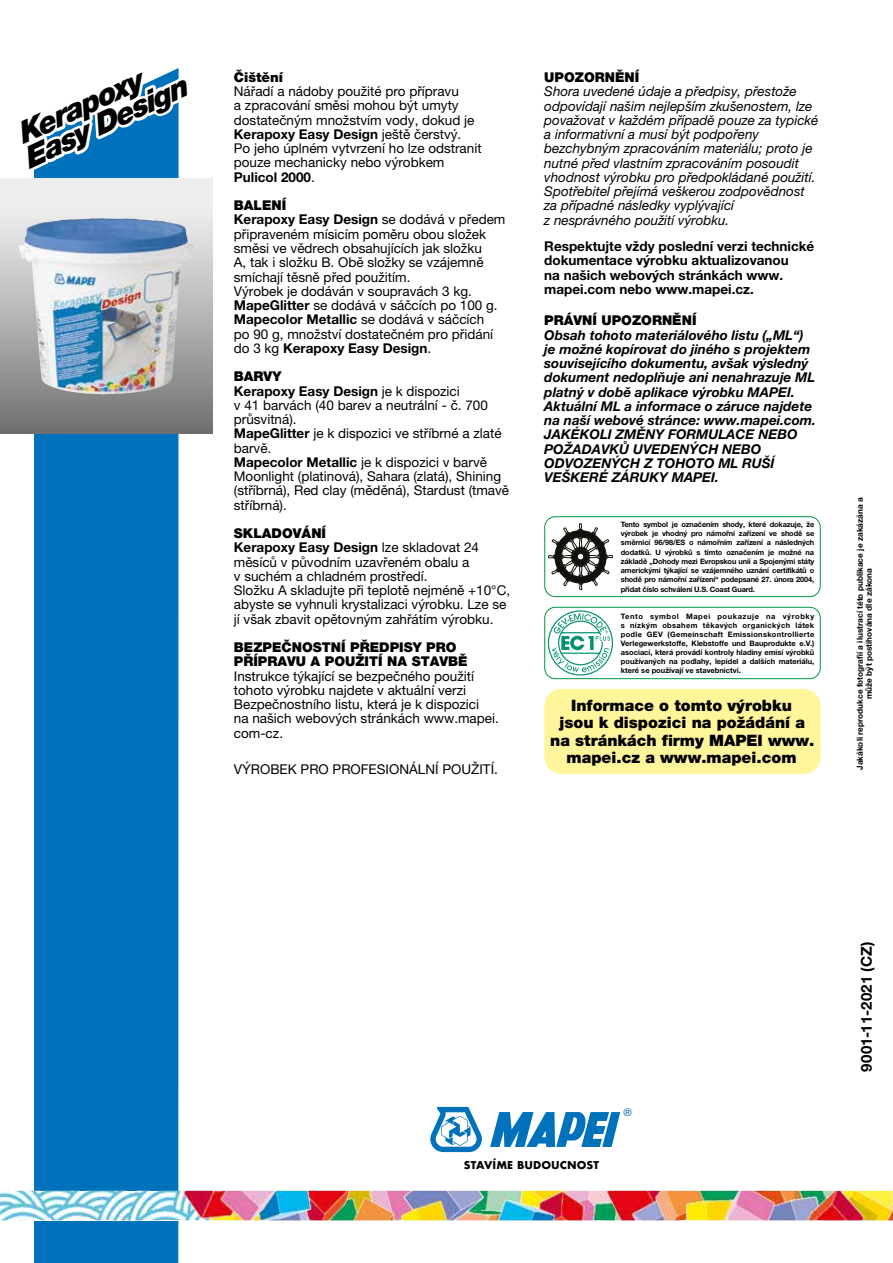
<style>
.page{position:relative;width:893px;height:1263px;background:#fff}
.page>*{position:absolute;margin:0;border:0;box-sizing:border-box;transform-origin:0 0}
.t1{font:italic 900 29.85px "Helvetica Neue LTW1 G";color:#fff}
.t2{font:italic 900 29.85px "Helvetica Neue LTW1 G";color:#000}
.t3{font:900 15.75px/17.2px "Helvetica Neue LTW1 G";color:#000;text-align:center}
.t4{font:700 15px "Helvetica Neue LTW1 G";letter-spacing:.01em;color:#000}
.t5{font:13.5px/14.2px "Helvetica Neue LTW1 G";color:#000}
.t6{font:italic 13.5px/14.2px "Helvetica Neue LTW1 G";color:#000}
.t7{font:italic 700 13.5px/14.2px "Helvetica Neue LTW1 G";color:#000}
.t8{font:700 13.5px/14.2px "Helvetica Neue LTW1 G";color:#000}
.t9{font:900 13.5px/14.2px "Helvetica Neue LTW1 G";color:#000}
.t10{font:700 10.5px "Futura";letter-spacing:.01em;color:#000}
.t11{font:10.5px "Helvetica Neue LTW1 G";color:#006fb9}
.t12{font:700 8.25px/9px "Helvetica Neue LTW1 G";color:#000;text-align:center}
.t13{font:700 7.5px/9px "Helvetica Neue LTW1 G";color:#000;text-align:justify}
.t14{font:700 7.35px/9.3px "Helvetica Neue LTW1 G";letter-spacing:-.02em;color:#000;text-align:justify}
.s1{font-weight:700}
.s2{font-weight:900}
.s3{font-size:8.25px}
</style>
<div class="page">
<div style="left:34px;top:68px;width:145px;height:1195px;background:#0072bb"></div>
<img style="left:0;top:1191px;width:893px;height:29px">
<svg style="left:34px;top:132px;width:7px;height:14px"></svg>
<svg style="left:95px;top:94px;width:42px;height:19px"></svg>
<svg style="left:490px;top:1112px;width:130px;height:35px"></svg>
<svg style="left:430px;top:1107px;width:52px;height:45px"></svg>
<div style="left:544px;top:607px;width:277px;height:72px;border:1px solid #009641;border-radius:11px"></div>
<svg style="left:548px;top:610px;width:65px;height:65px"></svg>
<div style="left:544px;top:689px;width:277px;height:85px;background:#fff69b;border-radius:17px"></div>
<svg style="left:1px;top:179px;width:212px;height:255px;background:#b4b5b6"></svg>
<img style="left:19px;top:218px;width:129px;height:177px">
<img style="left:0;top:179px;width:1px;height:255px">
<div style="left:544px;top:516px;width:277px;height:81px;border:1px solid #009641;border-radius:11px"></div>
<svg style="left:548px;top:523px;width:65px;height:67px"></svg>
<h1 class="t2" style="left:11px;top:119px;width:136px;rotate:-25deg">Kerapoxy</h1>
<h1 class="t1" style="left:18px;top:143px;width:179px;rotate:-25deg">Easy Design</h1>
<p class="t9" style="left:234px;top:70px;width:51px">Čištění</p>
<p class="t5" style="left:234px;top:84px;width:249px">Nářadí a nádoby použité pro přípravu<br>a zpracování směsi mohou být umyty dostatečným množstvím vody, dokud je <span class="s1">Kerapoxy Easy Design</span> ještě čerstvý.<br>Po jeho úplném vytvrzení ho lze odstranit pouze mechanicky nebo výrobkem <span class="s1">Pulicol 2000</span>.</p>
<p class="t5" style="left:234px;top:198px;width:273px"><span class="s2">BALENÍ<br></span><span class="s1">Kerapoxy Easy Design</span> se dodává v předem připraveném mísicím poměru obou složek směsi ve vědrech obsahujících jak složku<br>A, tak i složku B. Obě složky se vzájemně smíchají těsně před použitím.<br>Výrobek je dodáván v soupravách 3 kg.<br><span class="s1">MapeGlitter</span> se dodává v sáčcích po 100 g.<br><span class="s1">Mapecolor Metallic</span> se dodává v sáčcích<br>po 90 g, množství dostatečném pro přidání do 3 kg <span class="s1">Kerapoxy Easy Design</span>.</p>
<p class="t5" style="left:234px;top:369px;width:277px"><span class="s2">BARVY<br></span><span class="s1">Kerapoxy Easy Design</span> je k dispozici<br>v 41 barvách (40 barev a neutrální - č. 700 průsvitná).<br><span class="s1">MapeGlitter</span> je k dispozici ve stříbrné a zlaté barvě.<br><span class="s1">Mapecolor Metallic</span> je k dispozici v barvě<br>Moonlight (platinová), Sahara (zlatá), Shining (stříbrná), Red clay (měděná), Stardust (tmavě stříbrná).</p>
<p class="t5" style="left:234px;top:526px;width:278px"><span class="s2">SKLADOVÁNÍ<br></span><span class="s1">Kerapoxy Easy Design</span> lze skladovat 24 měsíců v původním uzavřeném obalu a<br>v suchém a chladném prostředí.<br>Složku A skladujte při teplotě nejméně +10°C, abyste se vyhnuli krystalizaci výrobku. Lze se jí však zbavit opětovným zahřátím výrobku.</p>
<p class="t9" style="left:234px;top:640px;width:235px">BEZPEČNOSTNÍ PŘEDPISY PRO<br>PŘÍPRAVU A POUŽITÍ NA STAVBĚ</p>
<p class="t5" style="left:234px;top:669px;width:267px">Instrukce týkající se bezpečného použití tohoto výrobku najdete v aktuální verzi Bezpečnostního listu, která je k dispozici<br>na našich webových stránkách www.mapei. com-cz.</p>
<p class="t5" style="left:234px;top:761px;width:266px">VÝROBEK PRO PROFESIONÁLNÍ POUŽITÍ.</p>
<p class="t9" style="left:544px;top:70px;width:96px">UPOZORNĚNÍ</p>
<p class="t6" style="left:544px;top:84px;width:276px">Shora uvedené údaje a předpisy, přestože odpovídají našim nejlepším zkušenostem, lze považovat v každém případě pouze za typické a informativní a musí být podpořeny bezchybným zpracováním materiálu; proto je nutné před vlastním zpracováním posoudit vhodnost výrobku pro předpokládané použití.<br>Spotřebitel přejímá veškerou zodpovědnost za případné následky vyplývající<br>z nesprávného použití výrobku.</p>
<p class="t8" style="left:544px;top:239px;width:272px">Respektujte vždy poslední verzi technické dokumentace výrobku aktualizovanou<br>na našich webových stránkách www. mapei.com nebo www.mapei.cz.</p>
<p class="t9" style="left:544px;top:313px;width:154px">PRÁVNÍ UPOZORNĚNÍ</p>
<p class="t7" style="left:544px;top:327px;width:273px">Obsah tohoto materiálového listu („ML“) je možné kopírovat do jiného s projektem souvisejícího dokumentu, avšak výsledný dokument nedoplňuje ani nenahrazuje ML platný v době aplikace výrobku MAPEI.<br>Aktuální ML a informace o záruce najdete na naší webové stránce: www.mapei.com.<br>JAKÉKOLI ZMĚNY FORMULACE NEBO POŽADAVKŮ UVEDENÝCH NEBO ODVOZENÝCH Z TOHOTO ML RUŠÍ VEŠKERÉ ZÁRUKY MAPEI.</p>
<p class="t14" style="left:621px;top:519px;width:195px">Tento symbol je označením shody, které dokazuje, že výrobek je vhodný pro námořní zařízení ve shodě se směrnicí 96/98/ES o námořním zařízení a následných dodatků. U výrobků s tímto označením je možné na základě „Dohody mezi Evropskou unií a Spojenými státy americkými týkající se vzájemného uznání certifikátů o shodě pro námořní zařízení“ podepsané 27. února 2004, přidat číslo schválení U.S. Coast Guard.</p>
<p class="t13" style="left:621px;top:611px;width:195px">Tento symbol Mapei poukazuje na výrobky s nízkým obsahem těkavých organických látek podle GEV (Gemeinschaft Emissionskontrollierte Verlegewerkstoffe, Klebstoffe und Bauprodukte e.V.) asociací, která provádí kontroly hladiny emisí výrobků používaných na podlahy, lepidel a dalších materiálu, které se používají ve stavebnictví<span class="s3">.</span></p>
<p class="t3" style="left:550px;top:697px;width:266px">Informace o tomto výrobku<br>jsou k dispozici na požádání a na stránkách firmy MAPEI www. mapei.cz a www.mapei.com</p>
<p class="t12" style="left:855px;top:770px;width:274px;rotate:-90deg">Jakákoli reprodukce fotografií a ilustrací této publikace je zakázána a může být postihována dle zákona</p>
<p class="t10" style="left:464px;top:1158px;width:137px">STAVÍME BUDOUCNOST</p>
<p class="t11" style="left:624px;top:1106px;width:10px">®</p>
<p class="t4" style="left:857px;top:1071px;width:131px;rotate:-90deg">9001-11-2021 (CZ)</p>
</div>
